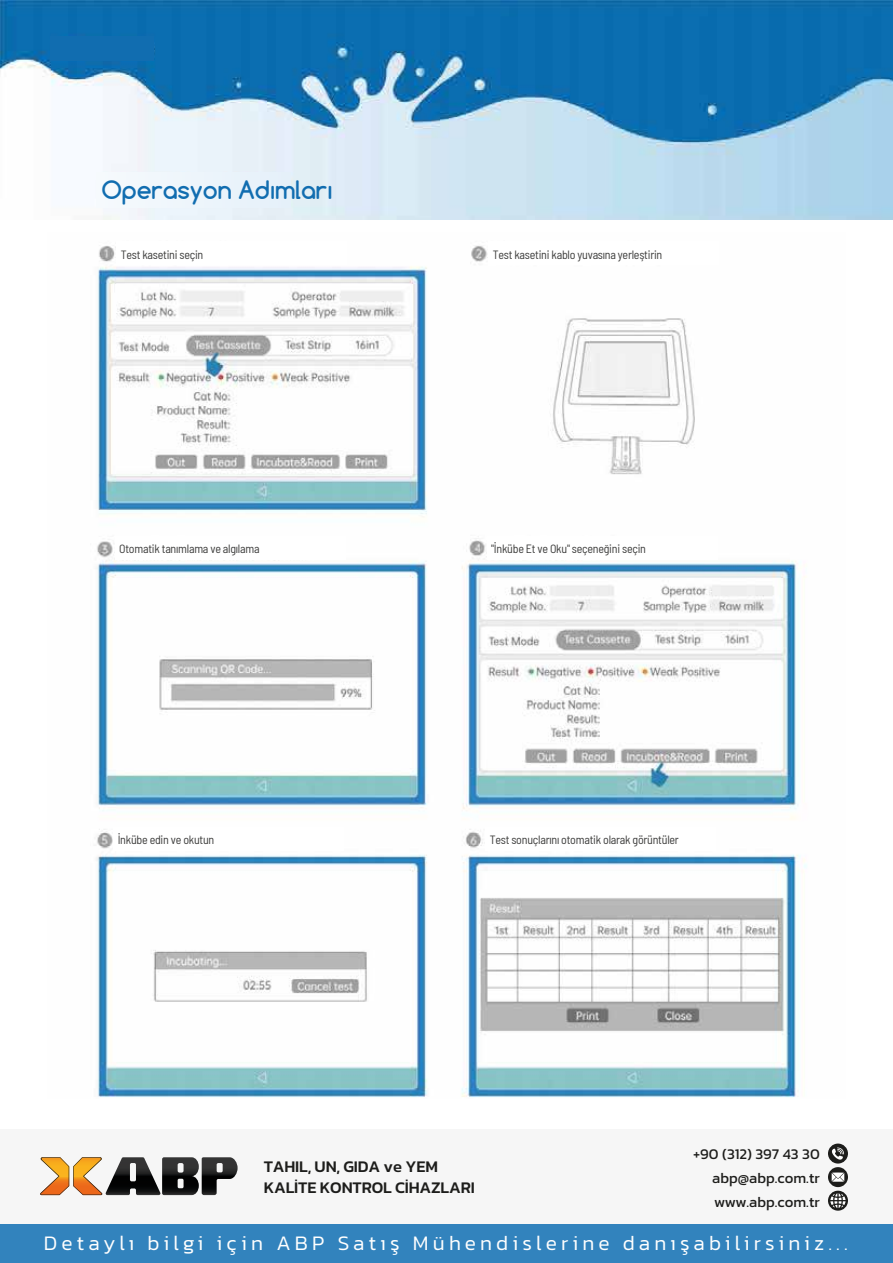
<style>
.page{position:relative;width:893px;height:1263px;background:#fff}
.page>*{position:absolute;margin:0;border:0;box-sizing:border-box;transform-origin:0 0}
.t1{font:700 24px "Comfortaa";letter-spacing:-.005em;color:#116db0}
.t2{font:300 21px "Kanit";letter-spacing:.2em;color:#fff}
.t3{font:500 16.5px/21px "Kanit";letter-spacing:-.01em;color:#1d1d1b}
.t4{font:15px/24px "Kanit";color:#1d1d1b;text-align:justify}
.t5{font:semi-condensed 12px "Barlow";letter-spacing:-.02em;color:#3c3c3b}
</style>
<div class="page">
<img style="left:0;top:0;width:893px;height:219px">
<div style="left:96px;top:173px;width:194px;height:35px;background:#edf5fb"></div>
<div style="left:50px;top:36px;width:104px;height:25px;background:#116db0"></div>
<img style="left:96px;top:245px;width:711px;height:853px">
<div style="left:116px;top:241px;width:231px;height:24px;background:#fff"></div>
<div style="left:488px;top:241px;width:231px;height:24px;background:#fff"></div>
<div style="left:115px;top:537px;width:231px;height:23px;background:#fff"></div>
<div style="left:487px;top:537px;width:231px;height:23px;background:#fff"></div>
<div style="left:113px;top:828px;width:231px;height:23px;background:#fff"></div>
<div style="left:485px;top:828px;width:231px;height:23px;background:#fff"></div>
<div style="left:0;top:1222px;width:893px;height:41px;background:#3283bd"></div>
<div style="left:1px;top:1129px;width:892px;height:94px;background:#f6f6f6"></div>
<svg style="left:828px;top:1191px;width:20px;height:20px"></svg>
<svg style="left:830px;top:1193px;width:15px;height:15px"></svg>
<svg style="left:828px;top:1167px;width:20px;height:20px"></svg>
<svg style="left:832px;top:1172px;width:12px;height:10px"></svg>
<svg style="left:828px;top:1143px;width:20px;height:20px"></svg>
<svg style="left:832px;top:1147px;width:12px;height:12px"></svg>
<svg style="left:40px;top:1157px;width:198px;height:38px"></svg>
<h1 class="t1" style="left:101px;top:174px;width:233px">Operasyon Adımları</h1>
<p class="t5" style="left:121px;top:246px;width:84px">Test kasetini seçin</p>
<p class="t5" style="left:493px;top:246px;width:171px">Test kasetini kablo yuvasına yerleştirin</p>
<p class="t5" style="left:119px;top:540px;width:142px">Otomatik tanımlama ve algılama</p>
<p class="t5" style="left:491px;top:540px;width:156px">"İnkübe Et ve Oku" seçeneğini seçin</p>
<p class="t5" style="left:118px;top:831px;width:98px">İnkübe edin ve okutun</p>
<p class="t5" style="left:490px;top:831px;width:191px">Test sonuçlarını otomatik olarak görüntüler</p>
<h3 class="t3" style="left:264px;top:1156px;width:213px">TAHIL, UN, GIDA ve YEM<br>KALİTE KONTROL CİHAZLARI</h3>
<p class="t4" style="left:712px;top:1141px;width:109px;text-indent:-19px">+90 (312) 397 43 30 abp@abp.com.tr www.abp.com.tr</p>
<h2 class="t2" style="left:44px;top:1228px;width:805px">Detaylı bilgi için ABP Satış Mühendislerine danışabilirsiniz...</h2>
</div>
